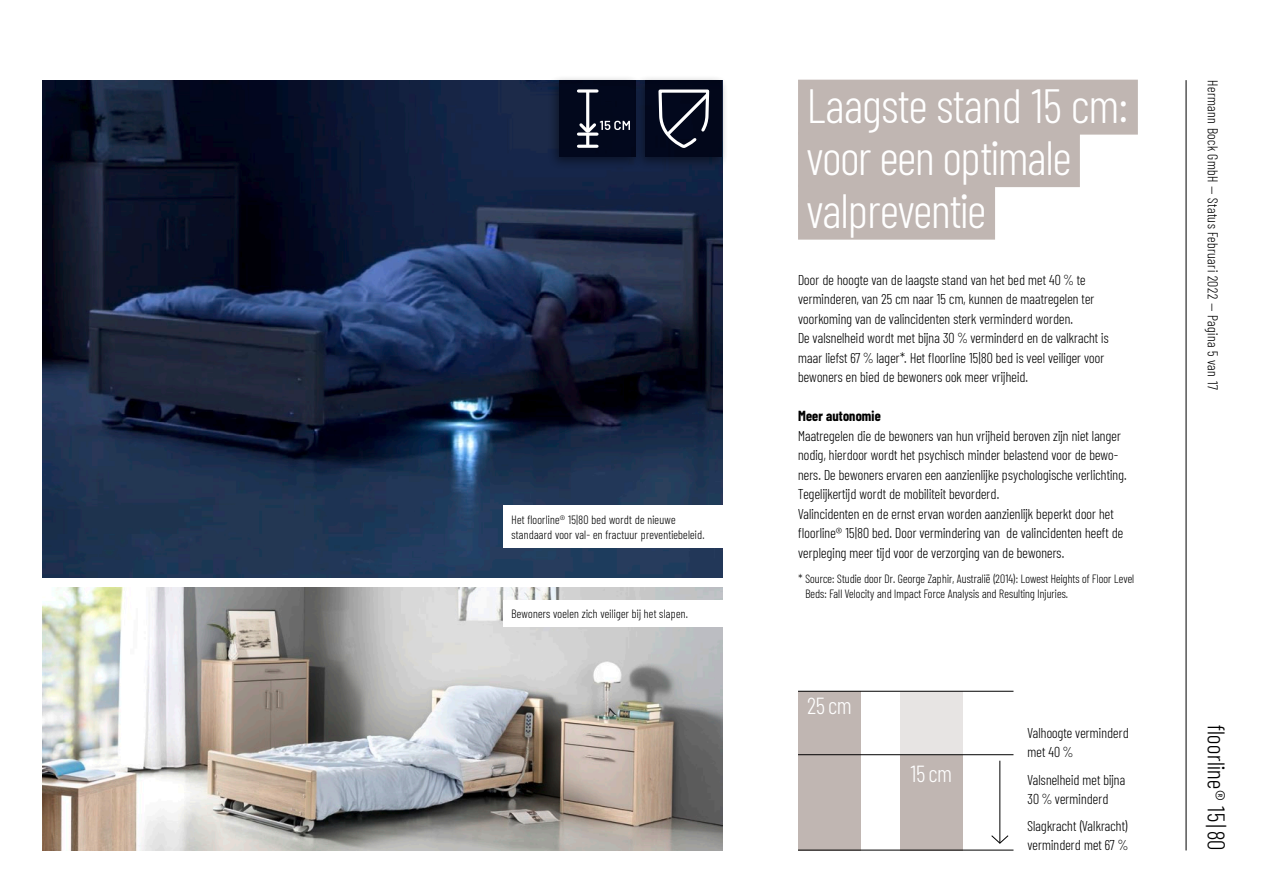
<style>
.page{position:relative;width:1263px;height:893px;background:#fff}
.page>*{position:absolute;margin:0;border:0;box-sizing:border-box;transform-origin:0 0}
.t1{font:300 48px/52.5px "Barlow Condensed";letter-spacing:-.01em;color:#fff}
.t2{font:300 24px "Barlow Condensed";letter-spacing:.02em;color:#000}
.t3{font:300 23.25px "Barlow Condensed";letter-spacing:.01em;color:#fff}
.t4{font:300 14.25px/19.5px "Barlow Condensed";letter-spacing:.01em;color:#000}
.t5{font:300 14.25px "Barlow Condensed";letter-spacing:.03em;color:#000}
.t6{font:700 14.25px "Barlow Condensed";letter-spacing:.01em;color:#000}
.t7{font:300 12px/15px "Barlow Condensed";letter-spacing:.01em;color:#000}
</style>
<div class="page">
<img style="left:43px;top:80px;width:679px;height:497px">
<img style="left:43px;top:587px;width:679px;height:263px">
<div style="left:900px;top:691px;width:63px;height:96px;background:#e7e4e3"></div>
<div style="left:798px;top:80px;width:340px;height:55px;background:#c0b6b2"></div>
<div style="left:798px;top:132px;width:282px;height:55px;background:#c0b6b2"></div>
<div style="left:798px;top:185px;width:197px;height:55px;background:#c0b6b2"></div>
<hr style="left:1186px;top:80px;width:1px;height:770px;background:#000">
<div style="left:503px;top:506px;width:221px;height:42px;background:#fff"></div>
<div style="left:798px;top:691px;width:63px;height:159px;background:#c0b6b2"></div>
<div style="left:900px;top:755px;width:63px;height:95px;background:#c0b6b2"></div>
<div style="left:503px;top:600px;width:221px;height:27px;background:#fff"></div>
<div style="left:634px;top:74px;width:95px;height:96px;background:#000;opacity:.5"></div>
<div style="left:646px;top:80px;width:76px;height:77px;background:#02071a"></div>
<svg style="left:658px;top:89px;width:52px;height:59px"></svg>
<hr style="left:999px;top:761px;width:1px;height:82px;background:#000">
<svg style="left:991px;top:835px;width:18px;height:9px"></svg>
<hr style="left:798px;top:754px;width:215px;height:1px;background:#000">
<hr style="left:798px;top:691px;width:215px;height:1px;background:#000">
<hr style="left:798px;top:850px;width:215px;height:1px;background:#000">
<div style="left:547px;top:74px;width:95px;height:96px;background:#000;opacity:.5"></div>
<div style="left:559px;top:80px;width:77px;height:77px;background:#02081c"></div>
<hr style="left:586px;top:92px;width:3px;height:38px;background:#fff">
<hr style="left:578px;top:145px;width:19px;height:3px;background:#fff">
<svg style="left:578px;top:89px;width:19px;height:4px"></svg>
<svg style="left:577px;top:120px;width:53px;height:25px"></svg>
<p class="t7" style="left:512px;top:511px;width:194px;line-height:15.6px">Het floorline® 15|80 bed wordt de nieuwe standaard voor val- en fractuur preventiebeleid.</p>
<p class="t7" style="left:512px;top:605px;width:178px">Bewoners voelen zich veiliger bij het slapen.</p>
<h1 class="t1" style="left:806px;top:76px;width:323px">Laagste stand 15 cm: voor een optimale valpreventie</h1>
<p class="t4" style="left:798px;top:269px;width:312px">Door de hoogte van de laagste stand van het bed met 40 % te verminderen, van 25 cm naar 15 cm, kunnen de maatregelen ter voorkoming van de valincidenten sterk verminderd worden.<br>De valsnelheid wordt met bijna 30 % verminderd en de valkracht is maar liefst 67 % lager*. Het floorline 15|80 bed is veel veiliger voor bewoners en bied de bewoners ook meer vrijheid.</p>
<p class="t6" style="left:798px;top:406px;width:84px">Meer autonomie</p>
<p class="t4" style="left:798px;top:425px;width:330px">Maatregelen die de bewoners van hun vrijheid beroven zijn niet langer nodig, hierdoor wordt het psychisch minder belastend voor de bewo&shy;ners. De bewoners ervaren een aanzienlijke psychologische verlichting.<br>Tegelijkertijd wordt de mobiliteit bevorderd.<br>Valincidenten en de ernst ervan worden aanzienlijk beperkt door het floorline® 15|80 bed. Door vermindering van de valincidenten heeft de verpleging meer tijd voor de verzorging van de bewoners.</p>
<p class="t7" style="left:805px;top:570px;width:330px;text-indent:-7px">* Source: Studie door Dr. George Zaphir, Australië (2014): Lowest Heights of Floor Level<br>Beds: Fall Velocity and Impact Force Analysis and Resulting Injuries.</p>
<h3 class="t3" style="left:807px;top:689px;width:46px">25cm</h3>
<h3 class="t3" style="left:910px;top:757px;width:43px">15cm</h3>
<p class="t4" style="left:1027px;top:722px;width:103px">Valhoogte verminderd met 40 %</p>
<p class="t4" style="left:1027px;top:769px;width:99px">Valsnelheid met bijna<br>30 % verminderd</p>
<p class="t4" style="left:1027px;top:815px;width:102px">Slagkracht (Valkracht) verminderd met 67 %</p>
<p class="t5" style="left:1223px;top:80px;width:311px;rotate:90deg">Hermann Bock GmbH — Status Februari 2022 — Pagina 5 van 17</p>
<h2 class="t2" style="left:1233px;top:725px;width:127px;rotate:90deg">floorline® 15|80</h2>
</div>
